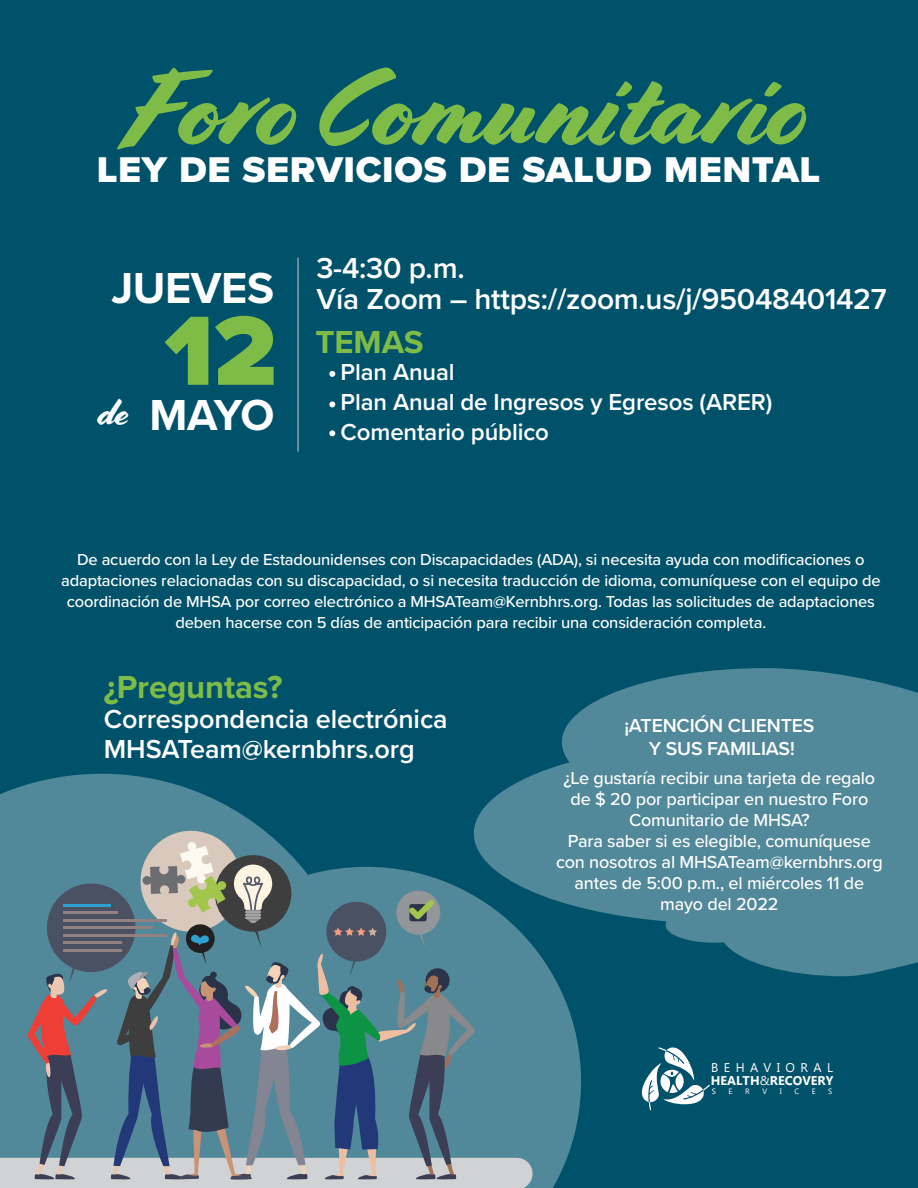
<style>
.page{position:relative;width:918px;height:1188px;background:#00526b}
.page>*{position:absolute;margin:0;border:0;box-sizing:border-box;transform-origin:0 0}
.t1{font:108px "Cortado";color:#7ebc47}
.t2{font:900 102px "Proxima Nova";color:#7ebc47}
.t3{font:45px "Proxima Nova Extrabld";color:#fff}
.t4{font:700 45px "Proxima Nova";letter-spacing:-.01em;color:#fff}
.t5{font:700 33px "Proxima Nova";letter-spacing:-.005em;color:#7ebc47}
.t6{font:600 30px/31.5px "Proxima Nova";letter-spacing:-.01em;color:#fff}
.t7{font:600 27px/30px "Proxima Nova";letter-spacing:-.005em;color:#fff}
.t8{font:600 24px/30px "Proxima Nova";letter-spacing:-.005em;color:#fff}
.t9{font:600 19.5px/22.5px "Proxima Nova";letter-spacing:-.01em;color:#fff;text-align:center}
.t10{font:500 18px/21px "Proxima Nova";letter-spacing:-.01em;color:#fff;text-align:center}
.t11{font:500 16.5px/21px "Proxima Nova";letter-spacing:-.01em;color:#fff;text-align:center}
.t12{font:700 12.6px/12.3px "Microsoft New Tai Lue";color:#fff}
.t13{font:7.8px "Microsoft New Tai Lue";color:#fff}
.s1{font-family:"Cortado";font-weight:400;font-size:36px}
.s2{font-weight:400}
</style>
<div class="page">
<svg style="left:0;top:774px;width:581px;height:414px;fill:#51889a"></svg>
<svg style="left:0;top:829px;width:535px;height:359px;background:#628391"></svg>
<svg style="left:474px;top:668px;width:444px;height:308px;fill:#51889a"></svg>
<hr style="left:297px;top:258px;width:2px;height:194px;background:#fff">
<svg style="left:329px;top:371px;width:6px;height:6px"></svg>
<svg style="left:329px;top:430px;width:6px;height:6px"></svg>
<svg style="left:329px;top:401px;width:6px;height:6px"></svg>
<svg style="left:641px;top:1047px;width:69px;height:63px"></svg>
<h1 class="t1" style="left:128px;top:45px;width:681px">Foro Comunitario</h1>
<h3 class="t3" style="left:96px;top:134px;width:726px">LEY DE SERVICIOS DE SALUD MENTAL</h3>
<h3 class="t4" style="left:111px;top:255px;width:164px">JUEVES</h3>
<h2 class="t2" style="left:165px;top:275px;width:113px">12</h2>
<h3 class="t4" style="left:98px;top:381px;width:178px"><span class="s1">de</span> MAYO</h3>
<h3 class="t6" style="left:316px;top:251px;width:572px">3-4:30 p.m.<br>Vía Zoom – https://zoom.us/j/95048401427</h3>
<h3 class="t5" style="left:316px;top:317px;width:110px">TEMAS</h3>
<h3 class="t8" style="left:341px;top:357px;width:433px">Plan Anual<br>Plan Anual de Ingresos y Egresos (ARER)<br>Comentario público</h3>
<p class="t11" style="left:61px;top:548px;width:821px">De acuerdo con la Ley de Estadounidenses con Discapacidades (ADA), si necesita ayuda con modificaciones o adaptaciones relacionadas con su discapacidad, o si necesita traducción de idioma, comuníquese con el equipo de coordinación de MHSA por correo electrónico a MHSATeam@Kernbhrs.org. Todas las solicitudes de adaptaciones deben hacerse con 5 días de anticipación para recibir una consideración completa.</p>
<h3 class="t5" style="left:104px;top:662px;width:180px">¿Preguntas?</h3>
<h3 class="t7" style="left:104px;top:703px;width:345px">Correspondencia electrónica<br>MHSATeam@kernbhrs.org</h3>
<p class="t9" style="left:624px;top:714px;width:191px">¡ATENCIÓN CLIENTES<br>Y SUS FAMILIAS!</p>
<p class="t10" style="left:556px;top:767px;width:328px">¿Le gustaría recibir una tarjeta de regalo de $ 20 por participar en nuestro Foro<br>Comunitario de MHSA?<br>Para saber si es elegible, comuníquese con nosotros al MHSATeam@kernbhrs.org antes de 5:00 p.m., el miércoles 11 de mayo del 2022</p>
<p class="t12" style="left:711px;top:1063px;width:124px"><span class="s2">BEHAVIORAL<br></span>HEALTH<span class="s2">&amp;</span>RECOVERY</p>
<p class="t13" style="left:712px;top:1087px;width:6px">S</p>
<p class="t13" style="left:729px;top:1087px;width:5px">E</p>
<p class="t13" style="left:745px;top:1087px;width:6px">R</p>
<p class="t13" style="left:762px;top:1087px;width:6px">V</p>
<p class="t13" style="left:780px;top:1087px;width:4px">I</p>
<p class="t13" style="left:794px;top:1087px;width:6px">C</p>
<p class="t13" style="left:812px;top:1087px;width:5px">E</p>
<p class="t13" style="left:828px;top:1087px;width:6px">S</p>
</div>
